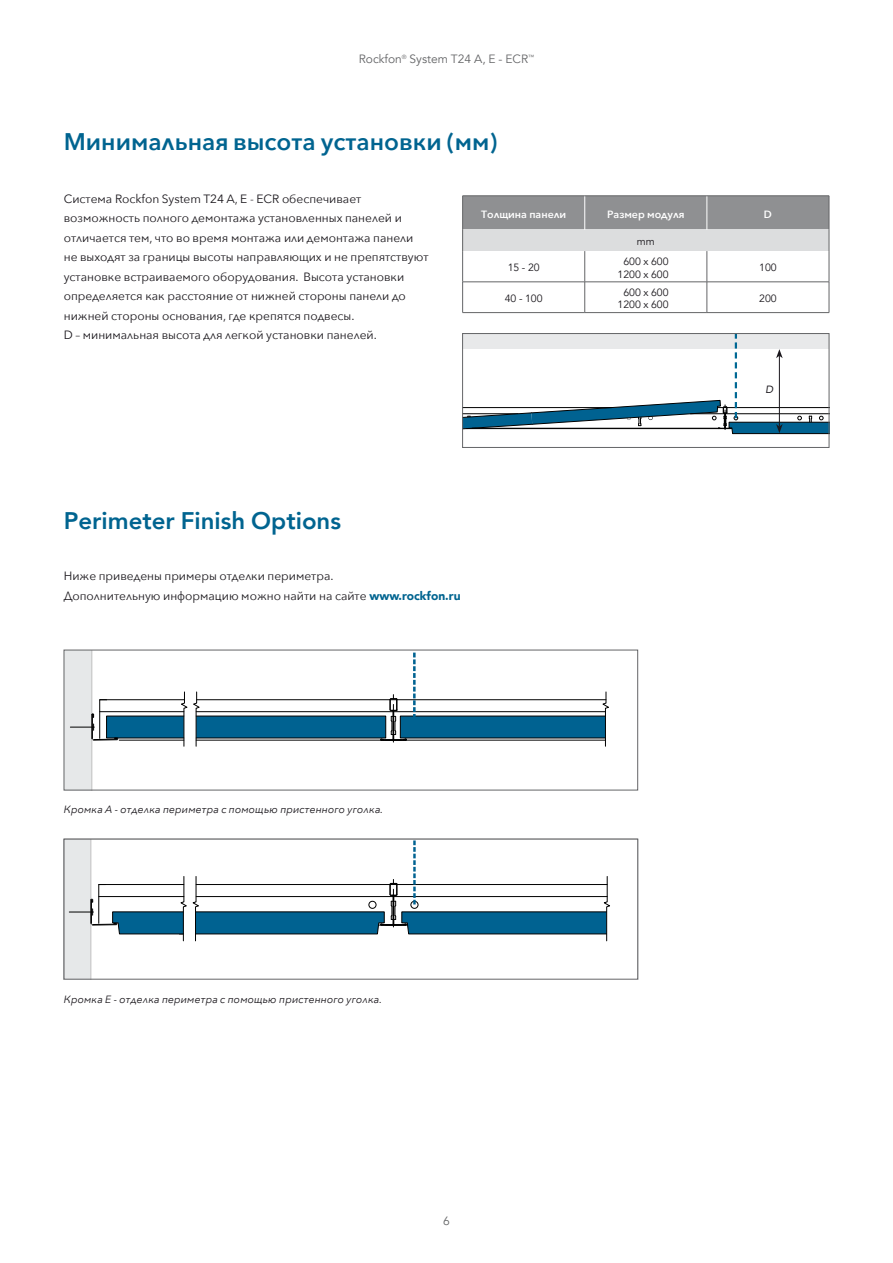
<style>
.page{position:relative;width:893px;height:1263px;background:#fff}
.page>*{position:absolute;margin:0;border:0;box-sizing:border-box;transform-origin:0 0}
.t1{font:600 24px "Avenir Next";color:#006490}
.t2{font:800 24px "Avenir";color:#006490}
.t3{font:12px/19.5px "Avenir Next";color:#1a171c}
.t4{font:12px "Avenir";color:#646567}
.t5{font:italic 10.5px "Avenir Next";color:#1a171c}
.t6{font:10.5px/12.6px "Avenir";color:#1a171c;text-align:center}
.t7{font:600 10.5px "Avenir Next";color:#fff}
.t8{font:italic 10.5px "Avenir";color:#1a171c}
.s1{font-family:"Avenir";font-weight:900;color:#006490}
</style>
<div class="page">
<div style="left:64px;top:839px;width:27px;height:140px;background:#e6e8e9"></div>
<hr style="left:91px;top:839px;width:1px;height:140px;background:#c1c1c1">
<svg style="left:69px;top:876px;width:118px;height:77px"></svg>
<svg style="left:193px;top:841px;width:417px;height:101px"></svg>
<div style="left:64px;top:839px;width:574px;height:140px;border:1px solid #646567"></div>
<div style="left:64px;top:650px;width:28px;height:140px;background:#e6e8e9"></div>
<hr style="left:92px;top:650px;width:1px;height:140px;background:#c1c1c1">
<svg style="left:380px;top:695px;width:27px;height:47px"></svg>
<div style="left:196px;top:716px;width:190px;height:22px;background:#006291"></div>
<div style="left:106px;top:716px;width:78px;height:22px;background:#006291"></div>
<div style="left:400px;top:716px;width:205px;height:22px;background:#006291"></div>
<hr style="left:196px;top:711px;width:409px;height:1px;background:#000">
<hr style="left:197px;top:699px;width:409px;height:1px;background:#000">
<hr style="left:100px;top:711px;width:84px;height:1px;background:#000">
<hr style="left:100px;top:699px;width:84px;height:1px;background:#000">
<hr style="left:119px;top:740px;width:65px;height:1px;background:#000">
<hr style="left:196px;top:740px;width:184px;height:1px;background:#000">
<hr style="left:406px;top:740px;width:199px;height:1px;background:#000">
<svg style="left:70px;top:699px;width:48px;height:41px"></svg>
<svg style="left:602px;top:692px;width:7px;height:54px"></svg>
<svg style="left:193px;top:692px;width:7px;height:54px"></svg>
<svg style="left:181px;top:692px;width:6px;height:54px"></svg>
<svg style="left:413px;top:652px;width:3px;height:66px"></svg>
<div style="left:462px;top:333px;width:367px;height:115px;border:1px solid #646567"></div>
<svg style="left:463px;top:334px;width:366px;height:100px"></svg>
<hr style="left:462px;top:251px;width:1px;height:31px;background:#646567">
<hr style="left:584px;top:251px;width:1px;height:31px;background:#646567">
<hr style="left:707px;top:251px;width:1px;height:31px;background:#646567">
<hr style="left:829px;top:251px;width:1px;height:31px;background:#646567">
<hr style="left:462px;top:282px;width:123px;height:1px;background:#646567">
<hr style="left:462px;top:282px;width:1px;height:30px;background:#646567">
<hr style="left:585px;top:282px;width:122px;height:1px;background:#646567">
<hr style="left:584px;top:282px;width:1px;height:30px;background:#646567">
<hr style="left:707px;top:282px;width:122px;height:1px;background:#646567">
<hr style="left:707px;top:282px;width:1px;height:30px;background:#646567">
<hr style="left:829px;top:282px;width:1px;height:30px;background:#646567">
<hr style="left:462px;top:312px;width:123px;height:1px;background:#646567">
<hr style="left:585px;top:312px;width:122px;height:1px;background:#646567">
<hr style="left:707px;top:312px;width:122px;height:1px;background:#646567">
<svg style="left:462px;top:196px;width:368px;height:55px;background:#adaeb0"></svg>
<p class="t4" style="left:359px;top:52px;width:177px">Rockfon<sup>®</sup> System T24 A, E - ECR<sup>™</sup></p>
<h1 class="t1" style="left:64px;top:121px;width:435px">Минимальная высота установки (мм)</h1>
<p class="t3" style="left:64px;top:188px;width:366px">Система Rockfon System T24 A, E - ECR обеспечивает возможность полного демонтажа установленных панелей и отличается тем, что во время монтажа или демонтажа панели не выходят за границы высоты направляющих и не препятствуют установке встраиваемого оборудования. Высота установки определяется как расстояние от нижней стороны панели до нижней стороны основания, где крепятся подвесы.<br>D – минимальная высота для легкой установки панелей.</p>
<p class="t7" style="left:481px;top:205px;width:87px">Толщина панели</p>
<p class="t7" style="left:607px;top:205px;width:79px">Размер модуля</p>
<p class="t7" style="left:764px;top:205px;width:10px">D</p>
<p class="t6" style="left:637px;top:236px;width:19px">mm</p>
<p class="t6" style="left:508px;top:262px;width:33px">15 - 20</p>
<p class="t6" style="left:618px;top:255px;width:53px">600 x 600<br>1200 x 600</p>
<p class="t6" style="left:759px;top:262px;width:19px">100</p>
<p class="t6" style="left:505px;top:292px;width:39px">40 - 100</p>
<p class="t6" style="left:618px;top:286px;width:53px">600 x 600<br>1200 x 600</p>
<p class="t6" style="left:759px;top:292px;width:19px">200</p>
<p class="t8" style="left:765px;top:382px;width:9px">D</p>
<h1 class="t2" style="left:64px;top:502px;width:279px">Perimeter Finish Options</h1>
<p class="t3" style="left:64px;top:566px;width:398px">Ниже приведены примеры отделки периметра.<br>Дополнительную информацию можно найти на сайте <span class="s1">www.rockfon.ru</span></p>
<p class="t5" style="left:64px;top:801px;width:321px">Кромка А - отделка периметра с помощью пристенного уголка.</p>
<p class="t5" style="left:64px;top:990px;width:320px">Кромка Е - отделка периметра с помощью пристенного уголка.</p>
<p class="t4" style="left:443px;top:1213px;width:8px">6</p>
</div>
